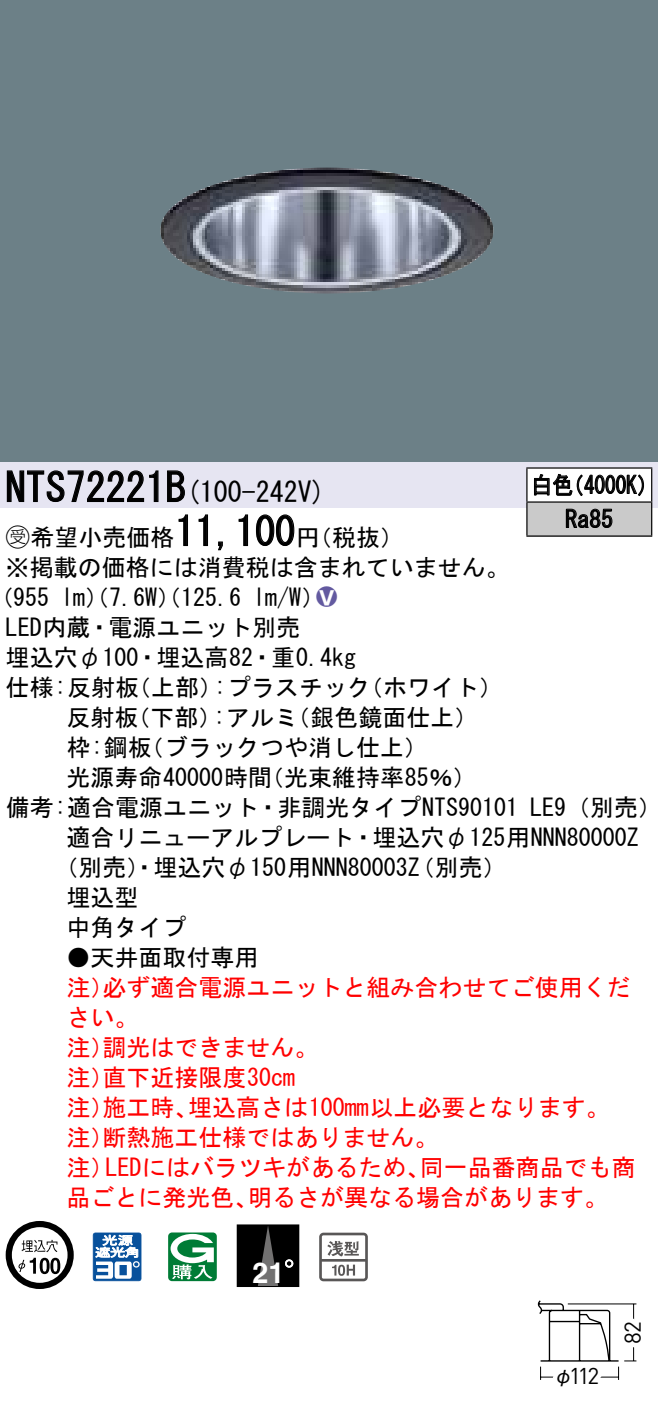
<style>
.page{position:relative;width:658px;height:1407px;background:#fff}
.page>*{position:absolute;margin:0;border:0;box-sizing:border-box;transform-origin:0 0}
.t1{font:40px "MS Gothic";color:#000}
.t2{font:700 28.8px "Helvetica LT Std";color:#fff}
.t3{font:28px "MS Gothic";color:#000}
.t4{font:24px/30px "MS Gothic";color:#000}
.t5{font:24px/30px "MS Gothic";color:#f00}
.t6{font:24px/34px "MS Gothic";color:#000;scale:.88 1}
.t7{font:24px "Ford Classification 1";color:#635aa0}
.t8{font:22.8px "DINOT";color:#000}
.t9{font:20px "Gothic BBB Pro Medium 90 pv RKSJ H";color:#000}
.s1{font-size:40px}
.s2{font-family:"Ford Classification 1"}
.s3{color:#fff}
</style>
<div class="page">
<div style="left:0;top:0;width:658px;height:462px;background:#6c8087"></div>
<img style="left:160px;top:168px;width:334px;height:125px">
<div style="left:0;top:462px;width:658px;height:45px;background:#e6e5f2"></div>
<svg style="left:6px;top:470px;width:153px;height:32px"></svg>
<svg style="left:167px;top:470px;width:18px;height:32px"></svg>
<svg style="left:178px;top:514px;width:10px;height:32px"></svg>
<svg style="left:198px;top:514px;width:10px;height:32px"></svg>
<svg style="left:218px;top:541px;width:5px;height:10px"></svg>
<svg style="left:238px;top:514px;width:10px;height:32px"></svg>
<svg style="left:256px;top:514px;width:39px;height:32px"></svg>
<svg style="left:6px;top:1221px;width:68px;height:68px"></svg>
<svg style="left:40px;top:1257px;width:10px;height:17px"></svg>
<svg style="left:50px;top:1257px;width:10px;height:17px"></svg>
<svg style="left:93px;top:1232px;width:48px;height:49px"></svg>
<svg style="left:168px;top:1232px;width:49px;height:49px"></svg>
<div style="left:237px;top:1225px;width:62px;height:61px;background:#000"></div>
<svg style="left:258px;top:1227px;width:20px;height:58px"></svg>
<div style="left:237px;top:1225px;width:62px;height:62px;border:1px solid #000"></div>
<svg style="left:285px;top:1259px;width:8px;height:8px"></svg>
<svg style="left:319px;top:1232px;width:49px;height:49px"></svg>
<div style="left:527px;top:468px;width:124px;height:34px;background:#fff"></div>
<div style="left:527px;top:502px;width:124px;height:34px;background:#cacaca"></div>
<hr style="left:526px;top:467px;width:126px;height:2px;background:#000">
<hr style="left:526px;top:468px;width:1px;height:33px;background:#000">
<hr style="left:651px;top:468px;width:1px;height:33px;background:#000">
<hr style="left:526px;top:501px;width:126px;height:2px;background:#000">
<hr style="left:526px;top:502px;width:1px;height:33px;background:#000">
<hr style="left:651px;top:502px;width:1px;height:33px;background:#000">
<hr style="left:526px;top:535px;width:126px;height:2px;background:#000">
<svg style="left:534px;top:473px;width:110px;height:23px"></svg>
<svg style="left:565px;top:508px;width:47px;height:20px"></svg>
<svg style="left:538px;top:1300px;width:99px;height:80px"></svg>
<h1 class="t1" style="left:6px;top:467px;width:162px">NTS72221</h1>
<p class="t3" style="left:166px;top:478px;width:161px">(<span class="s1">B</span> 100-242 (V</p>
<h1 class="t1" style="left:175px;top:511px;width:121px">11,100</h1>
<p class="t4" style="left:6px;top:522px;width:505px"><span class="s2">B</span>希望小売価格<br>※掲載の価格には消費税は含まれていません。</p>
<p class="t7" style="left:316px;top:585px;width:22px">2<span class="s3">8</span></p>
<p class="t4" style="left:296px;top:522px;width:109px">（円税抜(</p>
<p class="t4" style="left:253px;top:582px;width:73px">l m (W/</p>
<p class="t4" style="left:6px;top:582px;width:352px;text-indent:-16px">（955<br>LED内蔵・電源ユニット別売<br>埋込穴φ100・埋込高82・重0.4kg</p>
<p class="t4" style="left:61px;top:582px;width:182px">lm）（7.6 ）（W 125.6</p>
<p class="t4" style="left:6px;top:672px;width:135px">仕様:反射板</p>
<p class="t4" style="left:127px;top:672px;width:97px">（上部）</p>
<p class="t4" style="left:214px;top:672px;width:158px">:プラスチック</p>
<p class="t4" style="left:359px;top:672px;width:145px">（ホワイト(</p>
<p class="t4" style="left:66px;top:702px;width:74px">反射板</p>
<p class="t4" style="left:126px;top:702px;width:97px">（下部）</p>
<p class="t4" style="left:213px;top:702px;width:86px">:アルミ</p>
<p class="t4" style="left:286px;top:702px;width:193px">（銀色鏡面仕上(</p>
<p class="t4" style="left:140px;top:732px;width:290px">（ブラックつや消し仕上(</p>
<p class="t4" style="left:66px;top:732px;width:87px">枠:鋼板</p>
<p class="t4" style="left:66px;top:762px;width:207px">光源寿命40000時間</p>
<p class="t4" style="left:260px;top:762px;width:218px">（光束維持率85％(</p>
<p class="t6" style="left:565px;top:468px;width:56px;text-indent:-34px">白色<br>Ra85</p>
<p class="t6" style="left:563px;top:468px;width:110px">（4000 (K</p>
<p class="t4" style="left:6px;top:792px;width:514px">備考:適合電源ユニット・非調光タイプNTS90101</p>
<p class="t4" style="left:66px;top:822px;width:574px">適合リニューアルプレート・埋込穴φ125用NNN80000Z</p>
<p class="t4" style="left:54px;top:852px;width:454px">（別売）・埋込穴φ150用NNN80003（Z 別売(</p>
<p class="t4" style="left:66px;top:882px;width:73px">埋込型</p>
<p class="t4" style="left:66px;top:912px;width:121px">中角タイプ</p>
<p class="t4" style="left:66px;top:942px;width:193px">●天井面取付専用</p>
<p class="t5" style="left:102px;top:972px;width:529px">必ず適合電源ユニットと組み合わせてご使用くだ</p>
<p class="t4" style="left:530px;top:792px;width:133px">LE （9 別売(</p>
<p class="t5" style="left:66px;top:972px;width:49px">注）</p>
<p class="t5" style="left:66px;top:1002px;width:73px">さい。</p>
<p class="t5" style="left:102px;top:1032px;width:217px">調光はできません。</p>
<p class="t5" style="left:102px;top:1032px;width:194px;text-indent:-36px">注）<br>直下近接限度30cm</p>
<p class="t5" style="left:66px;top:1062px;width:49px">注）</p>
<p class="t5" style="left:188px;top:1092px;width:423px">埋込高さは100mm以上必要となります。</p>
<p class="t5" style="left:102px;top:1092px;width:97px">施工時、</p>
<p class="t5" style="left:102px;top:1092px;width:337px;text-indent:-36px">注）<br>断熱施工仕様ではありません。</p>
<p class="t5" style="left:66px;top:1122px;width:49px">注）</p>
<p class="t5" style="left:66px;top:1152px;width:49px">注）</p>
<p class="t5" style="left:105px;top:1152px;width:326px">LEDにはバラツキがあるため、</p>
<p class="t5" style="left:420px;top:1152px;width:217px">同一品番商品でも商</p>
<p class="t5" style="left:66px;top:1182px;width:193px">品ごとに発光色、</p>
<p class="t5" style="left:248px;top:1182px;width:362px">明るさが異なる場合があります。</p>
<p class="t2" style="left:252px;top:1255px;width:34px">21</p>
<p class="t8" style="left:569px;top:1360px;width:32px">112</p>
<p class="t9" style="left:553px;top:1359px;width:21px">φ</p>
<p class="t8" style="left:617px;top:1344px;width:25px;rotate:-90deg">82</p>
</div>
